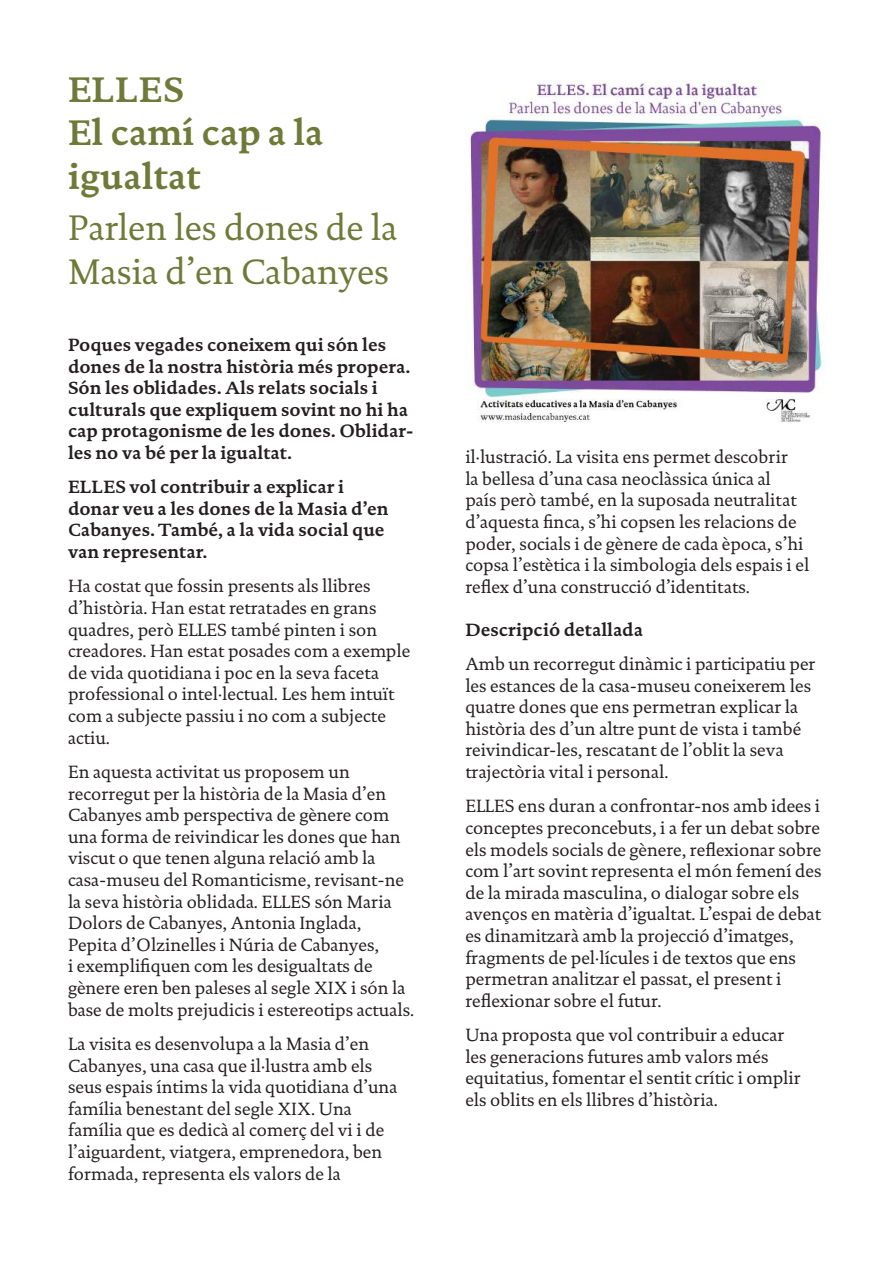
<style>
.page{position:relative;width:893px;height:1263px;background:#fff}
.page>*{position:absolute;margin:0;border:0;box-sizing:border-box;transform-origin:0 0}
.t1{font:36px/43.2px "Documenta Dtl";color:#6f7a39}
.t2{font:700 36px/43.2px "Documenta Dtl";color:#6f7a39}
.t3{font:18px/21.6px "Documenta Dtl";color:#231f20}
.t4{font:700 18px/21.6px "Documenta Dtl";color:#231f20}
</style>
<div class="page">
<img style="left:468px;top:80px;width:357px;height:343px">
<h1 class="t2" style="left:68px;top:68px;width:257px">ELLES<br>El camí cap a la igualtat</h1>
<h1 class="t1" style="left:68px;top:206px;width:331px">Parlen les dones de la<br>Masia d’en Cabanyes</h1>
<p class="t4" style="left:68px;top:334px;width:347px">Poques vegades coneixem qui són les dones de la nostra història més propera.<br>Són les oblidades. Als relats socials i culturals que expliquem sovint no hi ha cap protagonisme de les dones. Oblidar&shy;les no va bé per la igualtat.</p>
<p class="t4" style="left:68px;top:476px;width:322px">ELLES vol contribuir a explicar i donar veu a les dones de la Masia d’en<br>Cabanyes. També, a la vida social que van representar.</p>
<p class="t3" style="left:68px;top:575px;width:344px">Ha costat que fossin presents als llibres d’història. Han estat retratades en grans quadres, però ELLES també pinten i son creadores. Han estat posades com a exemple de vida quotidiana i poc en la seva faceta professional o intel·lectual. Les hem intuït com a subjecte passiu i no com a subjecte actiu.</p>
<p class="t3" style="left:68px;top:761px;width:348px">En aquesta activitat us proposem un recorregut per la història de la Masia d’en Cabanyes amb perspectiva de gènere com una forma de reivindicar les dones que han viscut o que tenen alguna relació amb la casa-museu del Romanticisme, revisant-ne la seva història oblidada. ELLES són Maria Dolors de Cabanyes, Antonia Inglada, Pepita d’Olzinelles i Núria de Cabanyes,<br>i exemplifiquen com les desigualtats de gènere eren ben paleses al segle XIX i són la base de molts prejudicis i estereotips actuals.</p>
<p class="t3" style="left:68px;top:1033px;width:331px">La visita es desenvolupa a la Masia d’en Cabanyes, una casa que il·lustra amb els seus espais íntims la vida quotidiana d’una família benestant del segle XIX. Una família que es dedicà al comerç del vi i de l’aiguardent, viatgera, emprenedora, ben formada, representa els valors de la</p>
<p class="t3" style="left:465px;top:446px;width:346px">il·lustració. La visita ens permet descobrir<br>la bellesa d’una casa neoclàssica única al<br>país però també, en la suposada neutralitat d’aquesta finca, s’hi copsen les relacions de poder, socials i de gènere de cada època, s’hi copsa l’estètica i la simbologia dels espais i el reflex d’una construcció d’identitats.</p>
<p class="t4" style="left:465px;top:618px;width:179px">Descripció detallada</p>
<p class="t3" style="left:465px;top:653px;width:351px">Amb un recorregut dinàmic i participatiu per les estances de la casa-museu coneixerem les quatre dones que ens permetran explicar la història des d’un altre punt de vista i també reivindicar-les, rescatant de l’oblit la seva trajectòria vital i personal.</p>
<p class="t3" style="left:465px;top:795px;width:358px">ELLES ens duran a confrontar-nos amb idees i conceptes preconcebuts, i a fer un debat sobre els models socials de gènere, reflexionar sobre com l’art sovint representa el món femení des de la mirada masculina, o dialogar sobre els avenços en matèria d’igualtat. L’espai de debat es dinamitzarà amb la projecció d’imatges, fragments de pel·lícules i de textos que ens permetran analitzar el passat, el present i reflexionar sobre el futur.</p>
<p class="t3" style="left:465px;top:1024px;width:337px">Una proposta que vol contribuir a educar les generacions futures amb valors més equitatius, fomentar el sentit crític i omplir els oblits en els llibres d’història.</p>
</div>
